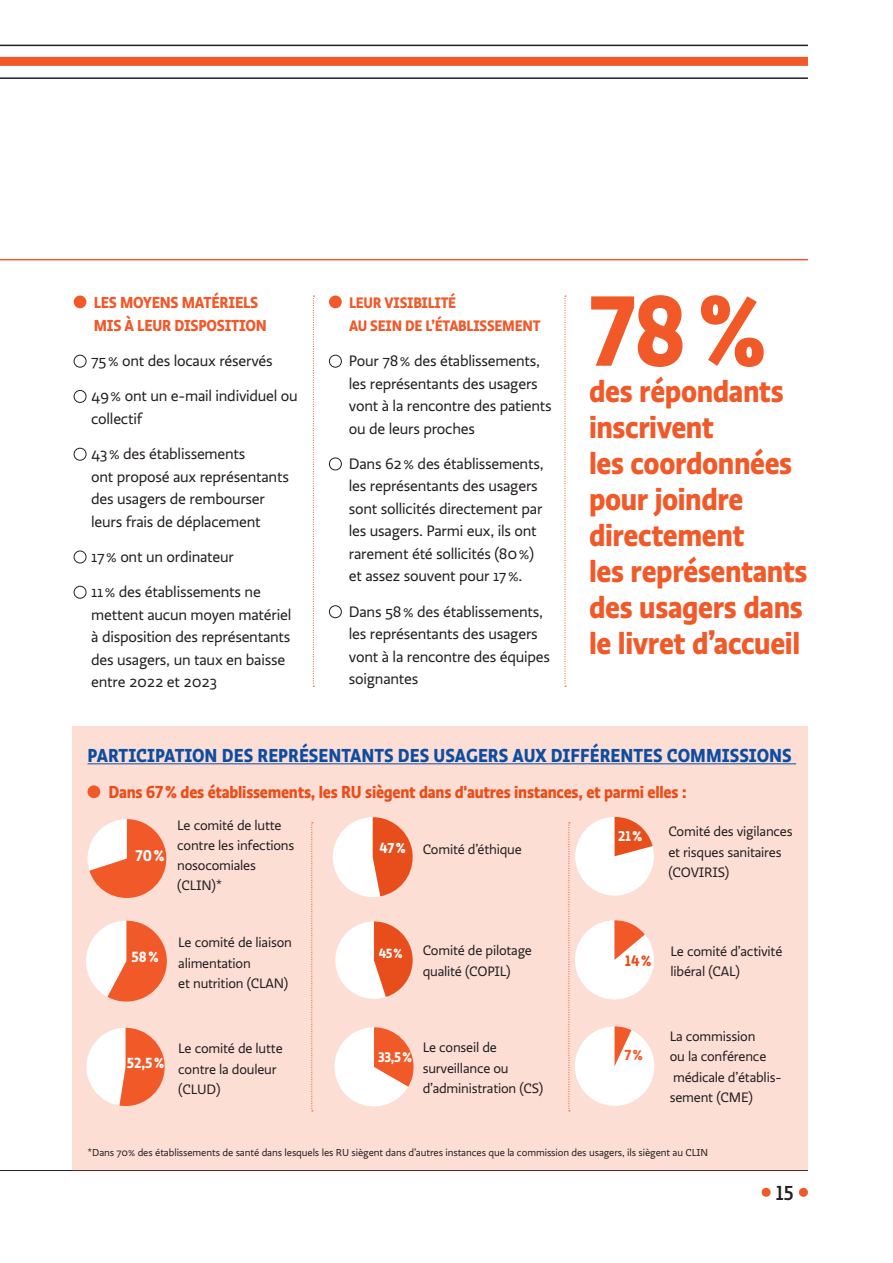
<style>
.page{position:relative;width:893px;height:1263px;background:#fff}
.page>*{position:absolute;margin:0;border:0;box-sizing:border-box;transform-origin:0 0}
.texte{font:700 103.5px "Ratio Display";color:#f15929}
.texte-2{font:700 33px/36px "Ratio Display";letter-spacing:-.01em;color:#f15929}
.t1{font:500 21px "Ratio Display";color:#231f20}
.soustitreniveau2{font:700 19.5px "Ratio Display";color:#0d4da1}
.texte-3{font:700 18px "Ratio Display";letter-spacing:-.015em;color:#e94e1a}
.sstitreniuv3{font:700 16.5px/22.5px "Ratio Display";letter-spacing:-.015em;color:#f15929}
.texte-4{font:700 16.2px "Ratio Display";color:#fff}
.liste_à_puce_bleue{font:15.75px/22.5px "Ratio";letter-spacing:-.015em;color:#231f20}
.texte-5{font:15.75px/22.5px "Ratio";letter-spacing:-.015em;color:#231f20}
.liste_à_puce_bleue-2{font:700 15.75px/22.5px "Ratio Display";letter-spacing:-.015em;color:#f15929}
.texte-6{font:700 15.6px "Ratio Display";color:#e94e1a}
.texte-7{font:700 15.3px "Ratio Display";color:#fff}
.texte-8{font:700 15px "Ratio Display";color:#fff}
.texte-9{font:700 15px "Ratio Display";color:#f15929}
.texte-10{font:700 14.7px "Ratio Display";color:#fff}
.texte-11{font:700 14.55px "Ratio Display";color:#fff}
.liste_à_puce_bleue-3{font:14.1px/20.2px "Ratio";letter-spacing:-.015em;color:#231f20}
.texte-12{font:700 13.8px "Ratio Display";color:#fff}
.asterisque{font:10.5px "Ratio";letter-spacing:-.01em;color:#231f20}
</style>
<div class="page">
<div style="left:0;top:57px;width:808px;height:9px;background:#f15929"></div>
<hr style="left:0;top:77px;width:808px;height:2px;background:#231f20">
<hr style="left:0;top:45px;width:808px;height:1px;background:#231f20">
<hr style="left:0;top:1170px;width:808px;height:1px;background:#231f20">
<div style="left:762px;top:1188px;width:9px;height:9px;background:#f15929;border-radius:50%"></div>
<div style="left:799px;top:1188px;width:9px;height:9px;background:#f15929;border-radius:50%"></div>
<hr style="left:0;top:259px;width:808px;height:1px;background:#f15929">
<div style="left:74px;top:296px;width:12px;height:12px;background:#f15929;border-radius:50%"></div>
<div style="left:74px;top:355px;width:12px;height:13px;border:1px solid #231f20;border-radius:50%"></div>
<div style="left:74px;top:390px;width:12px;height:13px;border:1px solid #231f20;border-radius:50%"></div>
<div style="left:74px;top:448px;width:12px;height:13px;border:1px solid #231f20;border-radius:50%"></div>
<div style="left:74px;top:551px;width:12px;height:12px;border:1px solid #231f20;border-radius:50%"></div>
<div style="left:74px;top:586px;width:12px;height:13px;border:1px solid #231f20;border-radius:50%"></div>
<svg style="left:313px;top:296px;width:1px;height:391px"></svg>
<svg style="left:564px;top:296px;width:2px;height:391px"></svg>
<div style="left:72px;top:726px;width:736px;height:444px;background:#fcded5"></div>
<svg style="left:334px;top:1027px;width:80px;height:80px"></svg>
<svg style="left:87px;top:819px;width:79px;height:79px"></svg>
<svg style="left:86px;top:921px;width:81px;height:80px"></svg>
<svg style="left:86px;top:1028px;width:79px;height:78px"></svg>
<div style="left:329px;top:296px;width:13px;height:12px;background:#f15929;border-radius:50%"></div>
<div style="left:329px;top:355px;width:13px;height:13px;border:1px solid #231f20;border-radius:50%"></div>
<div style="left:329px;top:458px;width:13px;height:12px;border:1px solid #231f20;border-radius:50%"></div>
<div style="left:329px;top:605px;width:13px;height:13px;border:1px solid #231f20;border-radius:50%"></div>
<svg style="left:333px;top:817px;width:80px;height:80px"></svg>
<hr style="left:88px;top:763px;width:708px;height:1px;background:#0d4da1">
<svg style="left:335px;top:921px;width:78px;height:78px"></svg>
<div style="left:88px;top:785px;width:12px;height:13px;background:#f15929;border-radius:50%"></div>
<svg style="left:311px;top:822px;width:2px;height:289px"></svg>
<svg style="left:568px;top:817px;width:87px;height:294px"></svg>
<p class="sstitreniuv3" style="left:94px;top:291px;width:175px">LES MOYENS MATÉRIELS<br>MIS À LEUR DISPOSITION</p>
<p class="texte-5" style="left:91px;top:350px;width:183px">75% ont des locaux réservés</p>
<p class="texte-5" style="left:91px;top:385px;width:208px">49% ont un e-mail individuel ou collectif</p>
<p class="texte-5" style="left:91px;top:443px;width:199px">43% des établissements<br>ont proposé aux représentants des usagers de rembourser leurs frais de déplacement</p>
<p class="texte-5" style="left:91px;top:546px;width:144px">17% ont un ordinateur</p>
<p class="texte-5" style="left:91px;top:581px;width:202px">11% des établissements ne mettent aucun moyen matériel à disposition des représentants des usagers, un taux en baisse entre 2022 et 2023</p>
<p class="liste_à_puce_bleue-2" style="left:349px;top:292px;width:193px">LEUR VISIBILITÉ<br>AU SEIN DE L’ÉTABLISSEMENT</p>
<p class="liste_à_puce_bleue" style="left:349px;top:350px;width:204px">Pour 78% des établissements, les représentants des usagers vont à la rencontre des patients ou de leurs proches</p>
<p class="liste_à_puce_bleue" style="left:349px;top:452px;width:196px">Dans 62% des établissements, les représentants des usagers sont sollicités directement par les usagers. Parmi eux, ils ont rarement été sollicités (80%) et assez souvent pour 17%.</p>
<p class="liste_à_puce_bleue" style="left:349px;top:600px;width:203px">Dans 58% des établissements, les représentants des usagers vont à la rencontre des équipes soignantes</p>
<p class="texte" style="left:589px;top:267px;width:179px">78%</p>
<p class="texte-2" style="left:589px;top:372px;width:220px">des répondants inscrivent<br>les coordonnées pour joindre directement<br>les représentants des usagers dans le livret d’accueil</p>
<p class="soustitreniveau2" style="left:88px;top:743px;width:706px">PARTICIPATION DES REPRÉSENTANTS DES USAGERS AUX DIFFÉRENTES COMMISSIONS</p>
<p class="texte-3" style="left:108px;top:781px;width:580px">Dans 67% des établissements, les RU siègent dans d'autres instances, et parmi elles :</p>
<p class="texte-4" style="left:135px;top:845px;width:31px">70%</p>
<p class="liste_à_puce_bleue-3" style="left:177px;top:815px;width:119px">Le comité de lutte contre les infections nosocomiales (CLIN)*</p>
<p class="texte-8" style="left:379px;top:839px;width:28px">47%</p>
<p class="liste_à_puce_bleue-3" style="left:423px;top:839px;width:101px">Comité d’éthique</p>
<p class="texte-10" style="left:618px;top:827px;width:26px">21%</p>
<p class="liste_à_puce_bleue-3" style="left:178px;top:933px;width:115px">Le comité de liaison alimentation<br>et nutrition (CLAN)</p>
<p class="texte-12" style="left:379px;top:944px;width:25px">45%</p>
<p class="liste_à_puce_bleue-3" style="left:423px;top:941px;width:111px">Comité de pilotage</p>
<p class="liste_à_puce_bleue-3" style="left:423px;top:961px;width:89px">qualité (COPIL)</p>
<p class="texte-7" style="left:132px;top:947px;width:28px">58%</p>
<p class="texte-6" style="left:625px;top:951px;width:28px">14%</p>
<p class="liste_à_puce_bleue-3" style="left:178px;top:1039px;width:106px">Le comité de lutte contre la douleur (CLUD)</p>
<p class="liste_à_puce_bleue-3" style="left:423px;top:1038px;width:76px">Le conseil de</p>
<p class="texte-7" style="left:127px;top:1054px;width:39px">52,5%</p>
<p class="texte-11" style="left:378px;top:1048px;width:35px">33,5%</p>
<p class="texte-9" style="left:624px;top:1045px;width:20px">7%</p>
<p class="liste_à_puce_bleue-3" style="left:423px;top:1058px;width:87px">surveillance ou</p>
<p class="liste_à_puce_bleue-3" style="left:423px;top:1078px;width:122px">d’administration (CS)</p>
<p class="liste_à_puce_bleue-3" style="left:668px;top:822px;width:126px">Comité des vigilances et risques sanitaires (COVIRIS)</p>
<p class="liste_à_puce_bleue-3" style="left:671px;top:941px;width:113px">Le comité d’activité libéral (CAL)</p>
<p class="liste_à_puce_bleue-3" style="left:670px;top:1026px;width:113px">La commission<br>ou la conférence médicale d’établis&shy;sement (CME)</p>
<p class="asterisque" style="left:88px;top:1146px;width:622px">*Dans 70% des établissements de santé dans lesquels les RU siègent dans d’autres instances que la commission des usagers, ils siègent au CLIN</p>
<h3 class="t1" style="left:776px;top:1180px;width:19px">15</h3>
</div>
